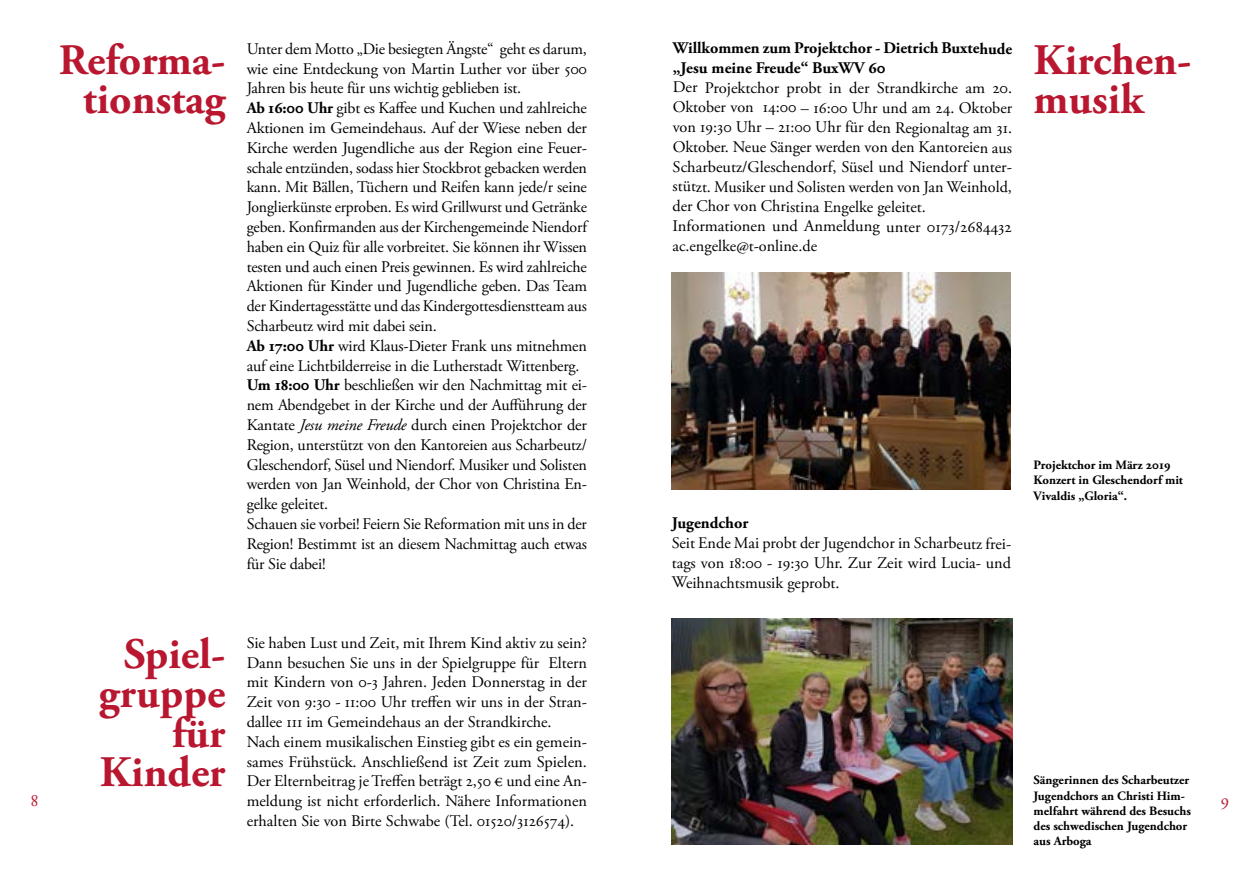
<style>
.page{position:relative;width:1259px;height:893px;background:#fff}
.page>*{position:absolute;margin:0;border:0;box-sizing:border-box;transform-origin:0 0}
.t1{font:700 43.5px/39.6px "Adobe Garamond Pro";color:#b91730}
.t2{font:17.7px "Adobe Garamond Pro";color:#b91730}
.t3{font:16.2px/19.8px "Adobe Garamond Pro";letter-spacing:-.01em;color:#000}
.t4{font:700 16.2px/19.6px "Adobe Garamond Pro";color:#000}
.t5{font:700 12.75px/15.3px "Adobe Garamond Pro";color:#000}
.s1{font-weight:700}
.s2{font-style:italic}
</style>
<div class="page">
<img style="left:671px;top:618px;width:341px;height:227px">
<img style="left:671px;top:272px;width:339px;height:217px">
<h1 class="t1" style="left:59px;top:41px;width:168px;text-align:center">Reforma&shy;tionstag</h1>
<p class="t3" style="left:247px;top:39px;width:342px">Unter dem Motto „Die besiegten Ängste“ geht es darum, wie eine Entdeckung von Martin Luther vor über 500<br>Jahren bis heute für uns wichtig geblieben ist.<br><span class="s1">Ab 16:00 Uhr</span> gibt es Kaffee und Kuchen und zahlreiche Aktionen im Gemeindehaus. Auf der Wiese neben der Kirche werden Jugendliche aus der Region eine Feuer&shy;schale entzünden, sodass hier Stockbrot gebacken werden kann. Mit Bällen, Tüchern und Reifen kann jede/r seine Jonglierkünste erproben. Es wird Grillwurst und Getränke geben. Konfirmanden aus der Kirchengemeinde Niendorf haben ein Quiz für alle vorbreitet. Sie können ihr Wissen testen und auch einen Preis gewinnen. Es wird zahlreiche Aktionen für Kinder und Jugendliche geben. Das Team der Kindertagesstätte und das Kindergottesdienstteam aus Scharbeutz wird mit dabei sein.<br><span class="s1">Ab 17:00 Uhr</span> wird Klaus-Dieter Frank uns mitnehmen auf eine Lichtbilderreise in die Lutherstadt Wittenberg.<br><span class="s1">Um 18:00 Uhr</span> beschließen wir den Nachmittag mit ei&shy;nem Abendgebet in der Kirche und der Aufführung der Kantate <span class="s2">Jesu meine Freude</span> durch einen Projektchor der Region, unterstützt von den Kantoreien aus Scharbeutz/ Gleschendorf, Süsel und Niendorf. Musiker und Solisten werden von Jan Weinhold, der Chor von Christina En&shy;gelke geleitet.<br>Schauen sie vorbei! Feiern Sie Reformation mit uns in der Region! Bestimmt ist an diesem Nachmittag auch etwas für Sie dabei!</p>
<p class="t4" style="left:673px;top:39px;width:341px">Willkommen zum Projektchor - Dietrich Buxtehude „Jesu meine Freude“ BuxWV 60</p>
<p class="t3" style="left:672px;top:78px;width:341px">Der Projektchor probt in der Strandkirche am 20.<br>Oktober von 14:00 – 16:00 Uhr und am 24. Oktober von 19:30 Uhr – 21:00 Uhr für den Regionaltag am 31.<br>Oktober. Neue Sänger werden von den Kantoreien aus Scharbeutz/Gleschendorf, Süsel und Niendorf unter&shy;stützt. Musiker und Solisten werden von Jan Weinhold, der Chor von Christina Engelke geleitet.<br>Informationen und Anmeldung unter 0173/2684432 ac.engelke@t-online.de</p>
<h1 class="t1" style="left:1033px;top:41px;width:159px">Kirchen&shy;musik</h1>
<p class="t4" style="left:672px;top:513px;width:78px">Jugendchor</p>
<p class="t3" style="left:672px;top:534px;width:341px;text-align:justify">Seit Ende Mai probt der Jugendchor in Scharbeutz frei&shy;tags von 18:00 - 19:30 Uhr. Zur Zeit wird Lucia- und Weihnachtsmusik geprobt.</p>
<p class="t5" style="left:1033px;top:458px;width:151px">Projektchor im März 2019<br>Konzert in Gleschendorf mit<br>Vivaldis „Gloria“.</p>
<p class="t3" style="left:247px;top:633px;width:342px">Sie haben Lust und Zeit, mit Ihrem Kind aktiv zu sein?<br>Dann besuchen Sie uns in der Spielgruppe für Eltern mit Kindern von 0-3 Jahren. Jeden Donnerstag in der Zeit von 9:30 - 11:00 Uhr treffen wir uns in der Stran&shy;dallee 111 im Gemeindehaus an der Strandkirche.<br>Nach einem musikalischen Einstieg gibt es ein gemein&shy;sames Frühstück. Anschließend ist Zeit zum Spielen.<br>Der Elternbeitrag je Treffen beträgt 2,50 € und eine An&shy;meldung ist nicht erforderlich. Nähere Informationen erhalten Sie von Birte Schwabe (Tel. 01520/3126574).</p>
<h1 class="t1" style="left:99px;top:635px;width:128px;text-align:right">Spiel&shy;gruppe für<br>Kinder</h1>
<p class="t5" style="left:1033px;top:773px;width:159px">Sängerinnen des Scharbeutzer<br>Jugendchors an Christi Him&shy;melfahrt während des Besuchs des schwedischen Jugendchor aus Arboga</p>
<p class="t2" style="left:31px;top:790px;width:9px">8</p>
<p class="t2" style="left:1220px;top:790px;width:10px">9</p>
</div>
